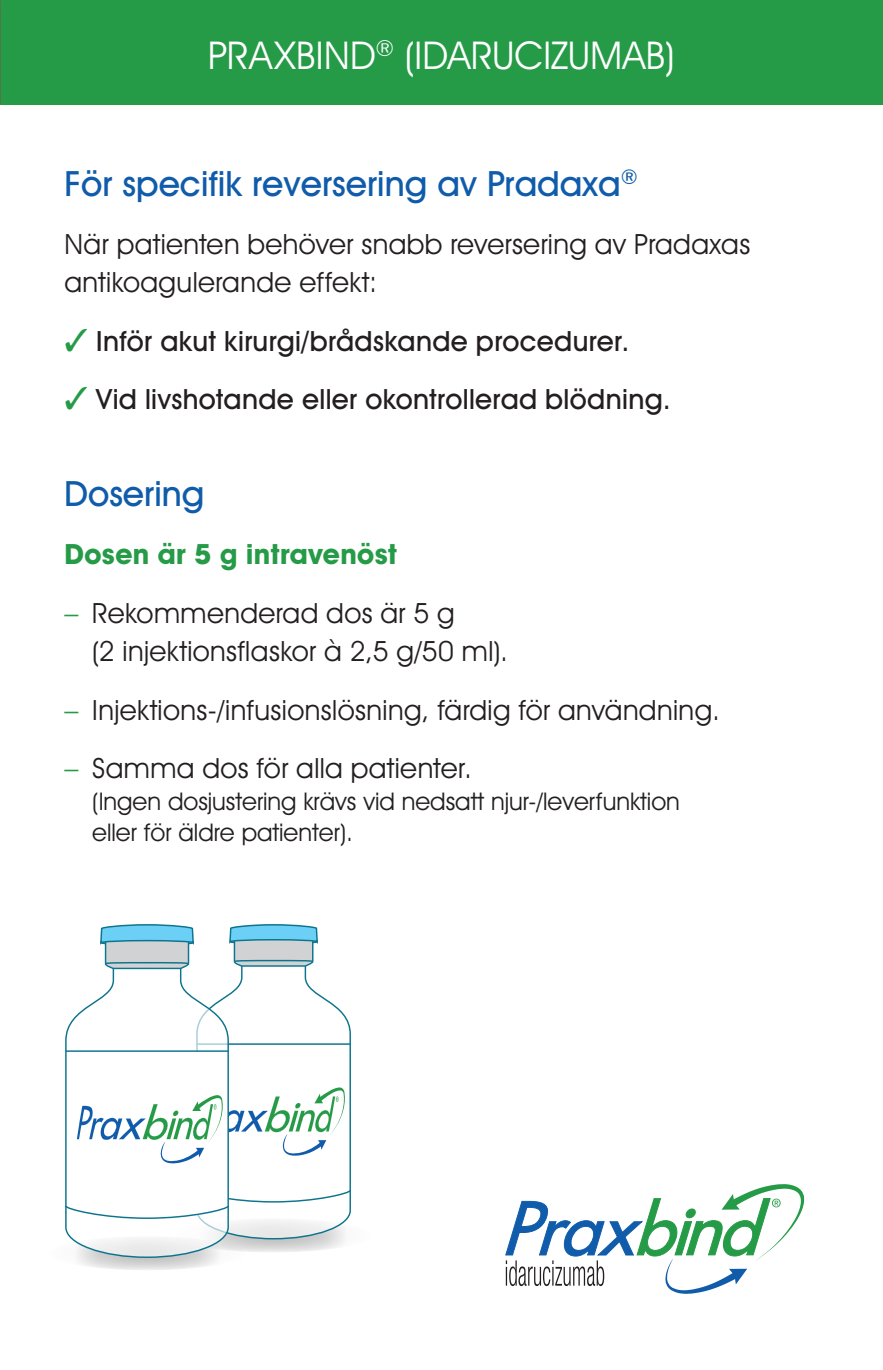
<style>
.page{position:relative;width:883px;height:1370px;background:#fff}
.page>*{position:absolute;margin:0;border:0;box-sizing:border-box;transform-origin:0 0}
.t1{font:38.5px "Avant Garde IT Cby BT";letter-spacing:.005em;color:#fff}
.t2{font:500 35px "Avant Garde IT Cby BT";color:#105cab}
.B3{font:28px/38.5px "Avant Garde IT Cby BT";letter-spacing:.015em;color:#231f20}
.B1{font:500 28px "Avant Garde IT Cby BT";letter-spacing:.015em;color:#231f20}
.t3{font:700 28px "Avant Garde IT Cby BT";letter-spacing:.015em;color:#269b47}
.B3-2{font:24.5px/31.5px "Avant Garde IT Cby BT";color:#231f20}
.s1{color:#269b47}
</style>
<div class="page">
<div style="left:0;top:0;width:883px;height:104px;background:#269b47"></div>
<svg style="left:506px;top:1184px;width:298px;height:109px"></svg>
<svg style="left:65px;top:924px;width:286px;height:346px"></svg>
<p class="t1" style="left:208px;top:32px;width:468px">PRAXBIND<sup>®</sup> (IDARUCIZUMAB)</p>
<p class="t2" style="left:64px;top:162px;width:575px">För specifik reversering av Pradaxa<sup>®</sup></p>
<h5 class="B3" style="left:64px;top:224px;width:687px">När patienten behöver snabb reversering av Pradaxas antikoagulerande effekt:</h5>
<p class="B1" style="left:64px;top:324px;width:566px"><span class="s1">✓</span> Inför akut kirurgi/brådskande procedurer.</p>
<p class="B1" style="left:64px;top:382px;width:608px"><span class="s1">✓</span> Vid livshotande eller okontrollerad blödning.</p>
<p class="t2" style="left:64px;top:472px;width:141px">Dosering</p>
<h5 class="t3" style="left:64px;top:537px;width:334px">Dosen är 5 g intravenöst</h5>
<p class="B3" style="left:92px;top:593px;width:417px;text-indent:-28px"><span class="s1">–</span> Rekommenderad dos är 5 g<br>(2 injektionsflaskor à 2,5 g/50 ml).</p>
<p class="B3" style="left:64px;top:690px;width:657px"><span class="s1">–</span> Injektions-/infusionslösning, färdig för användning.</p>
<p class="B3" style="left:64px;top:748px;width:409px"><span class="s1">–</span> Samma dos för alla patienter.</p>
<p class="B3-2" style="left:92px;top:784px;width:589px">(Ingen dosjustering krävs vid nedsatt njur-/leverfunktion eller för äldre patienter).</p>
</div>
